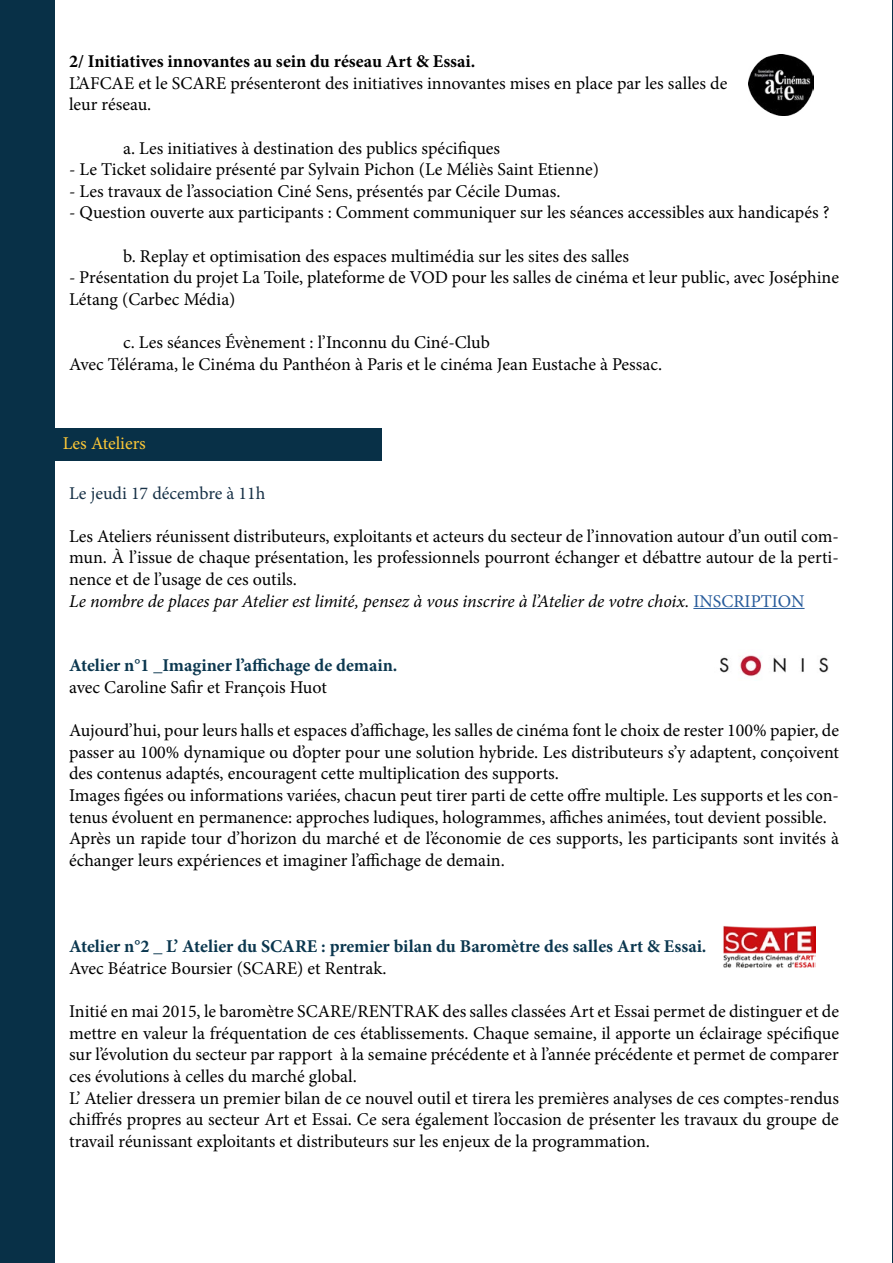
<style>
.page{position:relative;width:893px;height:1263px;background:#fff}
.page>*{position:absolute;margin:0;border:0;box-sizing:border-box;transform-origin:0 0}
.t1{font:18px/21.6px "Minion Pro";color:#000}
.t2{font:700 18px "Minion Pro";color:#0b374f}
.t3{font:700 18px "Minion Pro";color:#000}
.t4{font:18px "Minion Pro";color:#173147}
.t5{font:18px "Minion Pro";color:#fdc837}
.s1{font-style:italic}
.s2{color:#275b9b}
</style>
<div class="page">
<hr style="left:892px;top:0;width:1px;height:1263px;background:#083047">
<div style="left:0;top:0;width:54px;height:1263px;background:#083047"></div>
<img style="left:748px;top:54px;width:65px;height:61px">
<div style="left:47px;top:428px;width:334px;height:33px;background:#083047"></div>
<hr style="left:693px;top:608px;width:111px;height:1px;background:#275b9b">
<img style="left:719px;top:655px;width:110px;height:22px">
<img style="left:723px;top:926px;width:92px;height:41px">
<p class="t3" style="left:69px;top:49px;width:408px">2/ Initiatives innovantes au sein du réseau Art &amp; Essai.</p>
<p class="t1" style="left:69px;top:72px;width:660px">L’AFCAE et le SCARE présenteront des initiatives innovantes mises en place par les salles de leur réseau.</p>
<p class="t1" style="left:123px;top:137px;width:379px">a. Les initiatives à destination des publics spécifiques</p>
<p class="t1" style="left:69px;top:159px;width:531px">- Le Ticket solidaire présenté par Sylvain Pichon (Le Méliès Saint Etienne)</p>
<p class="t1" style="left:69px;top:180px;width:493px">- Les travaux de l’association Ciné Sens, présentés par Cécile Dumas.</p>
<p class="t1" style="left:69px;top:202px;width:762px">- Question ouverte aux participants : Comment communiquer sur les séances accessibles aux handicapés ?</p>
<p class="t1" style="left:123px;top:245px;width:508px">b. Replay et optimisation des espaces multimédia sur les sites des salles</p>
<p class="t1" style="left:69px;top:267px;width:771px">- Présentation du projet La Toile, plateforme de VOD pour les salles de cinéma et leur public, avec Joséphine<br>Létang (Carbec Média)</p>
<p class="t1" style="left:69px;top:331px;width:594px;text-indent:54px">c. Les séances Évènement : l’Inconnu du Ciné-Club<br>Avec Télérama, le Cinéma du Panthéon à Paris et le cinéma Jean Eustache à Pessac.</p>
<p class="t5" style="left:63px;top:431px;width:85px">Les Ateliers</p>
<p class="t4" style="left:69px;top:481px;width:198px">Le jeudi 17 décembre à 11h</p>
<p class="t1" style="left:69px;top:525px;width:771px">Les Ateliers réunissent distributeurs, exploitants et acteurs du secteur de l’innovation autour d’un outil com&shy;mun. À l’issue de chaque présentation, les professionnels pourront échanger et débattre autour de la perti&shy;nence et de l’usage de ces outils.<br><span class="s1">Le nombre de places par Atelier est limité, pensez à vous inscrire à l’Atelier de votre choix.</span> <span class="s2">INSCRIPTION</span></p>
<p class="t2" style="left:69px;top:653px;width:330px">Atelier n°1 _Imaginer l’affichage de demain.</p>
<p class="t1" style="left:69px;top:677px;width:259px">avec Caroline Safir et François Huot</p>
<p class="t1" style="left:69px;top:720px;width:771px">Aujourd’hui, pour leurs halls et espaces d’affichage, les salles de cinéma font le choix de rester 100% papier, de passer au 100% dynamique ou d’opter pour une solution hybride. Les distributeurs s’y adaptent, conçoivent des contenus adaptés, encouragent cette multiplication des supports.<br>Images figées ou informations variées, chacun peut tirer parti de cette offre multiple. Les supports et les con&shy;tenus évoluent en permanence: approches ludiques, hologrammes, affiches animées, tout devient possible.<br>Après un rapide tour d’horizon du marché et de l’économie de ces supports, les participants sont invités à échanger leurs expériences et imaginer l’affichage de demain.</p>
<p class="t2" style="left:69px;top:934px;width:639px">Atelier n°2 _ L’ Atelier du SCARE : premier bilan du Baromètre des salles Art &amp; Essai.</p>
<p class="t1" style="left:69px;top:957px;width:319px">Avec Béatrice Boursier (SCARE) et Rentrak.</p>
<p class="t1" style="left:69px;top:1001px;width:771px">Initié en mai 2015, le baromètre SCARE/RENTRAK des salles classées Art et Essai permet de distinguer et de mettre en valeur la fréquentation de ces établissements. Chaque semaine, il apporte un éclairage spécifique sur l’évolution du secteur par rapport à la semaine précédente et à l’année précédente et permet de comparer ces évolutions à celles du marché global.<br>L’ Atelier dressera un premier bilan de ce nouvel outil et tirera les premières analyses de ces comptes-rendus chiffrés propres au secteur Art et Essai. Ce sera également l’occasion de présenter les travaux du groupe de travail réunissant exploitants et distributeurs sur les enjeux de la programmation.</p>
</div>
